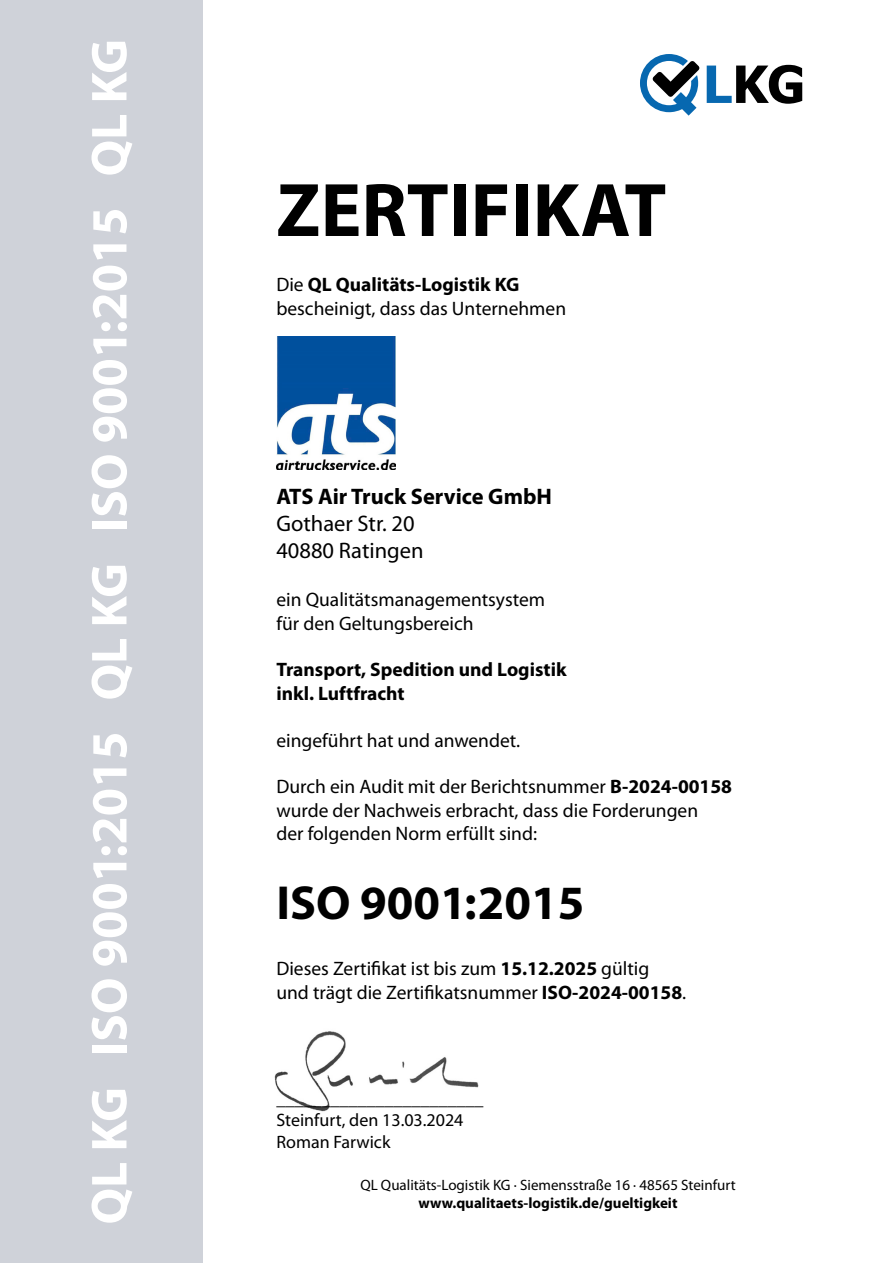
<style>
.page{position:relative;width:893px;height:1263px;background:#fff}
.page>*{position:absolute;margin:0;border:0;box-sizing:border-box;transform-origin:0 0}
.t1{font:700 76.5px "Myriad Pro";color:#000}
.t2{font:700 51px "Myriad Pro";color:#fff}
.t3{font:700 48px "Myriad Pro";color:#000}
.t4{font:22.5px/27px "Myriad Pro";color:#000}
.t5{font:700 22.5px "Myriad Pro";color:#000}
.t6{font:19.5px/23.4px "Myriad Pro";color:#000}
.t7{font:700 19.5px/23.4px "Myriad Pro";color:#000}
.t8{font:18px/21.6px "Myriad Pro";color:#000}
.t9{font:15px "Myriad Pro";color:#000}
.t10{font:700 15px "Myriad Pro";color:#000}
.s1{font-weight:700}
</style>
<div class="page">
<div style="left:0;top:0;width:203px;height:1263px;background:#cfd2d9"></div>
<img style="left:274px;top:1031px;width:205px;height:81px">
<svg style="left:707px;top:65px;width:95px;height:39px"></svg>
<svg style="left:640px;top:54px;width:59px;height:62px"></svg>
<img style="left:276px;top:336px;width:119px;height:133px">
<h2 class="t2" style="left:76px;top:1224px;width:1187px;rotate:-90deg">QL KG ISO 9001:2015 QL KG ISO 9001:2015 QL KG</h2>
<h1 class="t1" style="left:276px;top:160px;width:391px">ZERTIFIKAT</h1>
<p class="t6" style="left:276px;top:273px;width:291px">Die <span class="s1">QL Qualitäts-Logistik KG </span>bescheinigt, dass das Unternehmen</p>
<p class="t5" style="left:276px;top:481px;width:277px">ATS Air Truck Service GmbH</p>
<p class="t4" style="left:276px;top:509px;width:149px">Gothaer Str. 20<br>40880 Ratingen</p>
<p class="t6" style="left:276px;top:588px;width:270px">ein Qualitätsmanagementsystem für den Geltungsbereich</p>
<p class="t7" style="left:276px;top:657px;width:292px">Transport, Spedition und Logistik inkl. Luftfracht</p>
<p class="t6" style="left:276px;top:728px;width:245px">eingeführt hat und anwendet.</p>
<p class="t6" style="left:276px;top:775px;width:457px">Durch ein Audit mit der Berichtsnummer <span class="s1">B-2024-00158 </span>wurde der Nachweis erbracht, dass die Forderungen<br>der folgenden Norm erfüllt sind:</p>
<h3 class="t3" style="left:276px;top:872px;width:310px">ISO 9001:2015</h3>
<p class="t6" style="left:276px;top:957px;width:411px">Dieses Zertifikat ist bis zum <span class="s1">15.12.2025</span> gültig und trägt die Zertifikatsnummer <span class="s1">ISO-2024-00158</span>.</p>
<p class="t8" style="left:276px;top:1087px;width:209px">_______________________<br>Steinfurt, den 13.03.2024<br>Roman Farwick</p>
<p class="t9" style="left:360px;top:1176px;width:377px">QL Qualitäts-Logistik KG ∙ Siemensstraße 16 ∙ 48565 Steinfurt</p>
<p class="t10" style="left:418px;top:1193px;width:261px">www.qualitaets-logistik.de/gueltigkeit</p>
</div>
